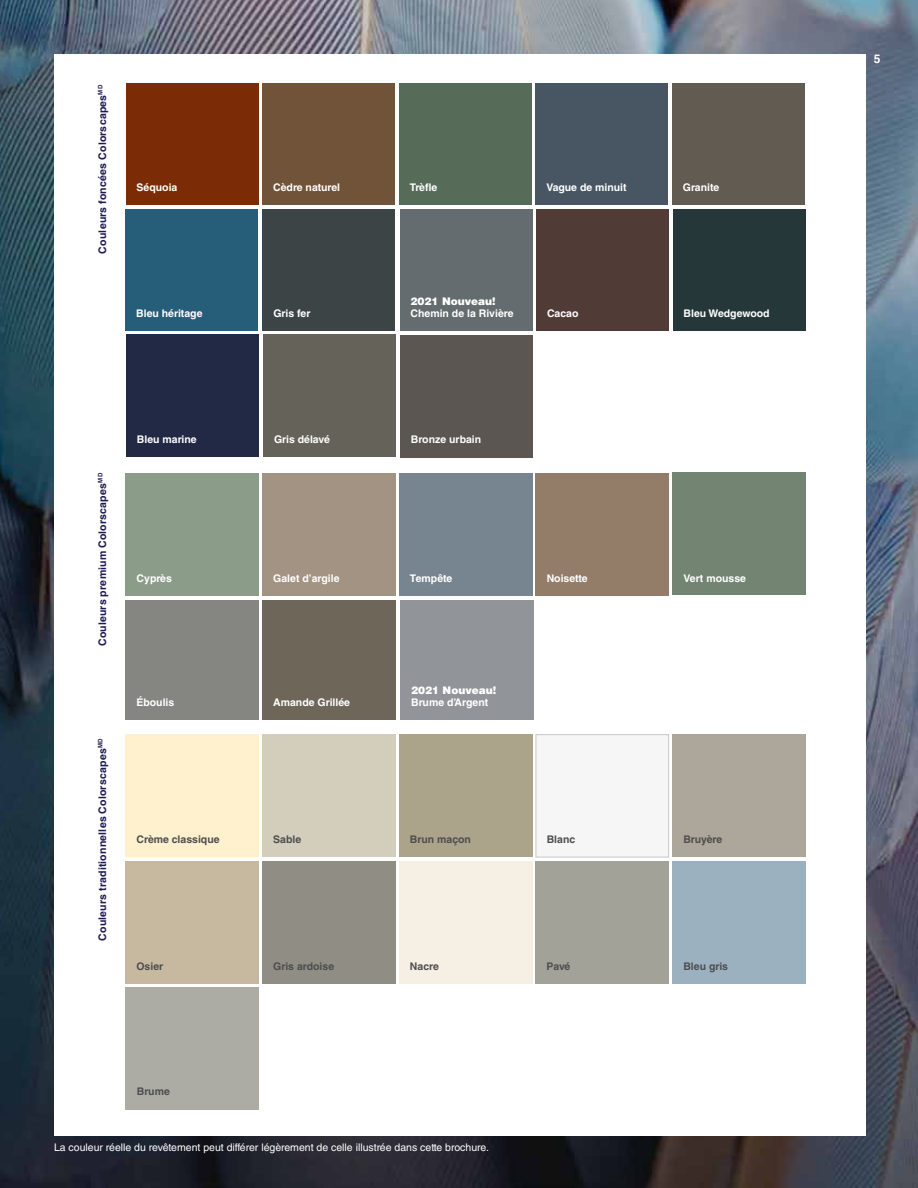
<style>
.page{position:relative;width:918px;height:1188px;background:#fff}
.page>*{position:absolute;margin:0;border:0;box-sizing:border-box;transform-origin:0 0}
.t1{font:700 12px "Helvetica LT Std";color:#fff}
.t2{font:700 10.5px "Helvetica LT Std";color:#fff}
.t3{font:700 10.5px "Helvetica LT Std";letter-spacing:.02em;color:#1e1951}
.t4{font:10.5px "Helvetica LT Std";color:#fff}
.t5{font:700 10.5px "Helvetica LT Std";color:#4d4d4f}
.t6{font:900 10.5px "Helvetica LT Std";color:#fff}
</style>
<div class="page">
<img style="left:0;top:0;width:918px;height:1188px">
<div style="left:54px;top:54px;width:811px;height:1081px;background:#fff"></div>
<div style="left:126px;top:473px;width:133px;height:122px;background:#8b9d89"></div>
<div style="left:399px;top:473px;width:133px;height:122px;background:#778591"></div>
<div style="left:262px;top:473px;width:133px;height:122px;background:#a39382"></div>
<div style="left:536px;top:473px;width:133px;height:122px;background:#937d68"></div>
<div style="left:672px;top:472px;width:134px;height:123px;background:#738472"></div>
<div style="left:126px;top:84px;width:133px;height:121px;background:#7b2c06"></div>
<div style="left:399px;top:84px;width:133px;height:121px;background:#576c58"></div>
<div style="left:672px;top:84px;width:133px;height:121px;background:#615b51"></div>
<div style="left:262px;top:84px;width:133px;height:121px;background:#705339"></div>
<div style="left:535px;top:84px;width:133px;height:121px;background:#475662"></div>
<div style="left:125px;top:209px;width:133px;height:121px;background:#265d79"></div>
<div style="left:262px;top:209px;width:133px;height:122px;background:#3d4445"></div>
<div style="left:673px;top:209px;width:133px;height:121px;background:#253738"></div>
<div style="left:536px;top:209px;width:133px;height:121px;background:#513b37"></div>
<div style="left:400px;top:209px;width:133px;height:121px;background:#646c6f"></div>
<div style="left:263px;top:334px;width:133px;height:123px;background:#656259"></div>
<div style="left:126px;top:334px;width:133px;height:123px;background:#222944"></div>
<div style="left:400px;top:335px;width:133px;height:123px;background:#5b5651"></div>
<div style="left:126px;top:734px;width:133px;height:123px;background:#fff1cd"></div>
<div style="left:399px;top:734px;width:133px;height:123px;background:#aca38b"></div>
<div style="left:672px;top:734px;width:134px;height:123px;background:#ada69a"></div>
<div style="left:262px;top:734px;width:133px;height:123px;background:#d3cdbc"></div>
<div style="left:536px;top:734px;width:133px;height:123px;background:#f6f6f6;border:1px solid #c7c8ca"></div>
<div style="left:125px;top:861px;width:134px;height:123px;background:#c6b9a0"></div>
<div style="left:262px;top:861px;width:133px;height:123px;background:#908d85"></div>
<div style="left:536px;top:861px;width:133px;height:123px;background:#a2a298"></div>
<div style="left:399px;top:861px;width:133px;height:123px;background:#f5efe4"></div>
<div style="left:672px;top:861px;width:133px;height:123px;background:#9cb1c0"></div>
<div style="left:126px;top:987px;width:133px;height:123px;background:#acaca5"></div>
<div style="left:125px;top:600px;width:134px;height:120px;background:#858582"></div>
<div style="left:263px;top:600px;width:133px;height:120px;background:#6d6659"></div>
<div style="left:400px;top:600px;width:133px;height:120px;background:#91959a"></div>
<p class="t3" style="left:96px;top:254px;width:170px;rotate:-90deg">Couleurs foncées Colorscapes<sup>MD</sup></p>
<p class="t2" style="left:137px;top:181px;width:42px">Séquoia</p>
<p class="t2" style="left:273px;top:181px;width:69px">Cèdre naturel</p>
<p class="t2" style="left:410px;top:181px;width:29px">Trèfle</p>
<p class="t2" style="left:546px;top:181px;width:82px">Vague de minuit</p>
<p class="t2" style="left:683px;top:181px;width:38px">Granite</p>
<p class="t6" style="left:411px;top:294px;width:87px">2021 Nouveau!</p>
<p class="t2" style="left:411px;top:307px;width:105px">Chemin de la Rivière</p>
<p class="t2" style="left:136px;top:307px;width:68px">Bleu héritage</p>
<p class="t2" style="left:273px;top:307px;width:39px">Gris fer</p>
<p class="t2" style="left:547px;top:307px;width:33px">Cacao</p>
<p class="t2" style="left:684px;top:307px;width:88px">Bleu Wedgewood</p>
<p class="t3" style="left:96px;top:646px;width:175px;rotate:-90deg">Couleurs premium Colorscapes<sup>MD</sup></p>
<p class="t3" style="left:96px;top:941px;width:204px;rotate:-90deg">Couleurs traditionnelles Colorscapes<sup>MD</sup></p>
<p class="t2" style="left:137px;top:433px;width:61px">Bleu marine</p>
<p class="t2" style="left:274px;top:433px;width:58px">Gris délavé</p>
<p class="t2" style="left:411px;top:433px;width:72px">Bronze urbain</p>
<p class="t2" style="left:137px;top:572px;width:37px">Cyprès</p>
<p class="t2" style="left:273px;top:572px;width:68px">Galet d’argile</p>
<p class="t2" style="left:410px;top:572px;width:44px">Tempête</p>
<p class="t2" style="left:547px;top:572px;width:42px">Noisette</p>
<p class="t2" style="left:136px;top:696px;width:39px">Éboulis</p>
<p class="t6" style="left:411px;top:683px;width:87px">2021 Nouveau!</p>
<p class="t2" style="left:273px;top:696px;width:78px">Amande Grillée</p>
<p class="t2" style="left:411px;top:696px;width:79px">Brume d’Argent</p>
<p class="t2" style="left:683px;top:572px;width:64px">Vert mousse</p>
<p class="t5" style="left:137px;top:833px;width:85px">Crème classique</p>
<p class="t5" style="left:273px;top:833px;width:29px">Sable</p>
<p class="t5" style="left:410px;top:833px;width:63px">Brun maçon</p>
<p class="t5" style="left:547px;top:833px;width:30px">Blanc</p>
<p class="t5" style="left:683px;top:833px;width:40px">Bruyère</p>
<p class="t5" style="left:136px;top:960px;width:28px">Osier</p>
<p class="t5" style="left:273px;top:960px;width:62px">Gris ardoise</p>
<p class="t5" style="left:410px;top:960px;width:30px">Nacre</p>
<p class="t5" style="left:547px;top:960px;width:25px">Pavé</p>
<p class="t5" style="left:683px;top:960px;width:46px">Bleu gris</p>
<p class="t5" style="left:137px;top:1085px;width:35px">Brume</p>
<p class="t4" style="left:54px;top:1141px;width:437px">La couleur réelle du revêtement peut différer légèrement de celle illustrée dans cette brochure.</p>
<p class="t1" style="left:874px;top:51px;width:8px">5</p>
</div>
